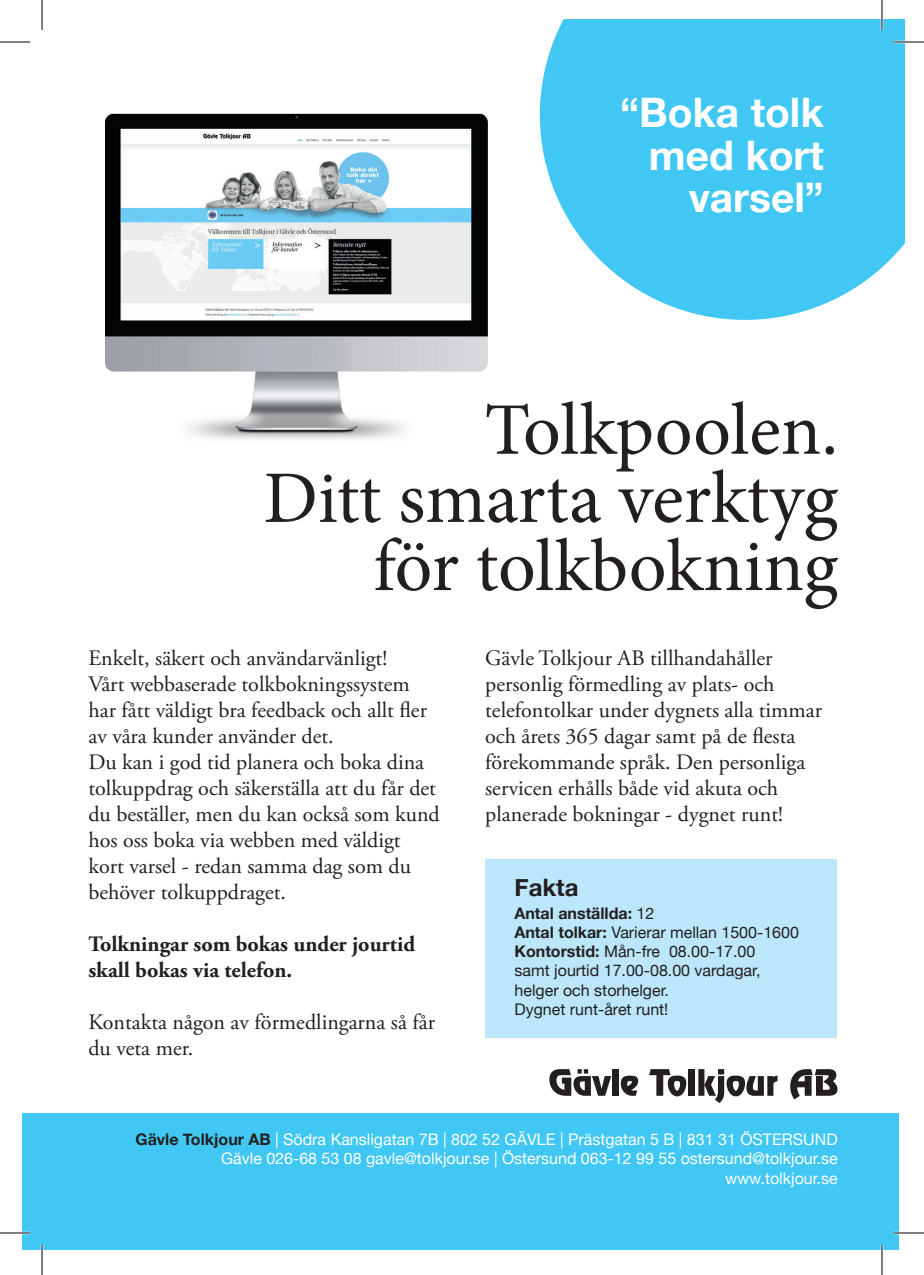
<style>
.page{position:relative;width:924px;height:1275px;background:#fff}
.page>*{position:absolute;margin:0;border:0;box-sizing:border-box;transform-origin:0 0}
.t1{font:74px/68.2px "Minion Pro";letter-spacing:-.005em;color:#231f20;text-align:right}
.t2{font:700 40.6px/42.6px "Helvetica Neue";color:#fff;text-align:right}
.t3{font:700 24px "Helvetica Neue";color:#231f20}
.t4{font:22px/26px "Adobe Garamond Pro";color:#231f20}
.t5{font:700 22px/26px "Adobe Garamond Pro";color:#231f20}
.t6{font:16px/19.2px "Helvetica Neue";color:#fff;text-align:right}
.t7{font:16px/19.2px "Helvetica Neue";color:#231f20}
.s1{font-weight:700}
.s2{font-weight:700;color:#231f20}
</style>
<div class="page">
<div style="left:22px;top:1113px;width:876px;height:137px;background:#40c7f4"></div>
<svg style="left:539px;top:19px;width:365px;height:301px;background:#58cef5"></svg>
<div style="left:485px;top:858px;width:351px;height:179px;background:#bce6fa"></div>
<svg style="left:549px;top:1069px;width:62px;height:26px"></svg>
<div style="left:612px;top:1069px;width:6px;height:26px;background:#231f20"></div>
<svg style="left:620px;top:1075px;width:18px;height:20px"></svg>
<svg style="left:649px;top:1069px;width:37px;height:27px"></svg>
<div style="left:688px;top:1069px;width:6px;height:26px;background:#231f20"></div>
<svg style="left:698px;top:1069px;width:79px;height:34px"></svg>
<svg style="left:790px;top:1069px;width:47px;height:30px"></svg>
<img style="left:105px;top:113px;width:383px;height:327px">
<hr style="left:893px;top:41px;width:30px;height:2px;background:#fff">
<hr style="left:0;top:1231px;width:30px;height:3px;background:#fff">
<hr style="left:893px;top:1231px;width:30px;height:3px;background:#fff">
<hr style="left:41px;top:1245px;width:2px;height:30px;background:#fff">
<hr style="left:880px;top:0;width:2px;height:30px;background:#fff">
<hr style="left:880px;top:1245px;width:2px;height:30px;background:#fff">
<hr style="left:0;top:42px;width:30px;height:1px;background:#000">
<hr style="left:893px;top:42px;width:30px;height:1px;background:#000">
<hr style="left:0;top:1232px;width:30px;height:1px;background:#000">
<hr style="left:893px;top:1232px;width:30px;height:1px;background:#000">
<hr style="left:42px;top:0;width:1px;height:30px;background:#000">
<hr style="left:42px;top:1245px;width:1px;height:30px;background:#000">
<hr style="left:881px;top:0;width:1px;height:30px;background:#000">
<hr style="left:881px;top:1245px;width:1px;height:30px;background:#000">
<h2 class="t2" style="left:620px;top:92px;width:205px">“Boka tolk med kort varsel”</h2>
<h1 class="t1" style="left:263px;top:396px;width:576px">Tolkpoolen.<br>Ditt smarta verktyg för tolkbokning</h1>
<p class="t4" style="left:88px;top:645px;width:353px">Enkelt, säkert och användarvänligt!<br>Vårt webbaserade tolkbokningssystem har fått väldigt bra feedback och allt fler av våra kunder använder det.<br>Du kan i god tid planera och boka dina tolkuppdrag och säkerställa att du får det du beställer, men du kan också som kund hos oss boka via webben med väldigt kort varsel - redan samma dag som du behöver tolkuppdraget.</p>
<p class="t5" style="left:88px;top:931px;width:328px">Tolkningar som bokas under jourtid skall bokas via telefon.</p>
<p class="t4" style="left:88px;top:1009px;width:348px">Kontakta någon av förmedlingarna så får du veta mer.</p>
<p class="t4" style="left:485px;top:645px;width:338px">Gävle Tolkjour AB tillhandahåller personlig förmedling av plats- och telefontolkar under dygnets alla timmar och årets 365 dagar samt på de flesta förekommande språk. Den personliga servicen erhålls både vid akuta och planerade bokningar - dygnet runt!</p>
<p class="t3" style="left:514px;top:868px;width:66px">Fakta</p>
<p class="t7" style="left:514px;top:904px;width:286px"><span class="s1">Antal anställda:</span> 12<br><span class="s1">Antal tolkar:</span> Varierar mellan 1500-1600<br><span class="s1">Kontorstid:</span> Mån-fre 08.00-17.00<br>samt jourtid 17.00-08.00 vardagar, helger och storhelger.<br>Dygnet runt-året runt!</p>
<p class="t6" style="left:135px;top:1130px;width:703px"><span class="s2">Gävle Tolkjour AB</span> | Södra Kansligatan 7B | 802 52 GÄVLE | Prästgatan 5 B | 831 31 ÖSTERSUND<br>Gävle 026-68 53 08 gavle@tolkjour.se | Östersund 063-12 99 55 ostersund@tolkjour.se www.tolkjour.se</p>
</div>
